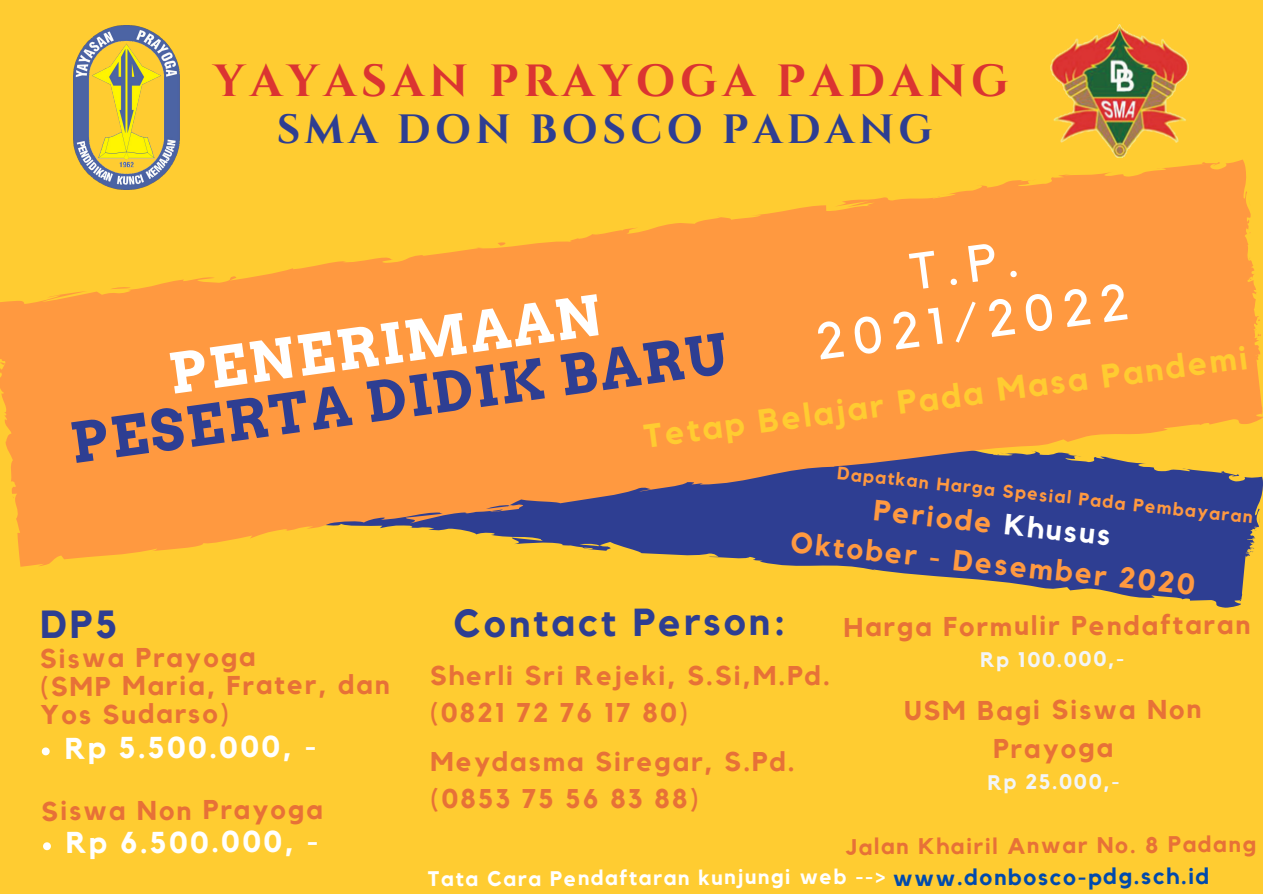
<style>
.page{position:relative;width:1263px;height:894px;background:#fff}
.page>*{position:absolute;margin:0;border:0;box-sizing:border-box;transform-origin:0 0}
.t1{font:700 55.2px "Arvo";color:#2e3e92}
.t2{font:700 55.2px "Arvo";color:#fff}
.t3{font:51px/57px "Kollektif";color:#fff;text-align:center}
.t4{font:700 45px "Cinzel";letter-spacing:.11em;color:#db3431}
.t5{font:700 40.8px "Cinzel";letter-spacing:.11em;color:#2e3e92}
.t6{font:700 39px "Kollektif";color:#2e3e92}
.t7{font:700 38.85px "Kollektif";letter-spacing:.075em;color:#2e3e92}
.t8{font:700 33px "Kollektif";color:#ffcc31}
.t9{font:700 30px "Kollektif";letter-spacing:.075em;color:#fff}
.t10{font:700 29.1px/40.5px "Kollektif";color:#ff9940;text-align:center}
.t11{font:700 27px/28.2px "Kollektif";letter-spacing:.075em;color:#e77137}
.t12{font:700 22.5px "Kollektif";letter-spacing:.075em;color:#e77137}
.t13{font:700 21px "Kollektif";letter-spacing:.075em;color:#fff}
.t14{font:700 21px "Kollektif";letter-spacing:.075em;color:#f3f5f7}
.t15{font:700 18px "Kollektif";color:#ff9940}
.s1{color:#fff}
.s2{font-size:22.5px;color:#004aad}
</style>
<div class="page">
<div style="left:0;top:0;width:1263px;height:893px;background:#ffcc31"></div>
<svg style="left:863px;top:568px;width:382px;height:40px"></svg>
<svg style="left:0;top:159px;width:1263px;height:409px;fill:#ff9940"></svg>
<img style="left:1044px;top:24px;width:152px;height:136px">
<img style="left:74px;top:26px;width:105px;height:163px">
<svg style="left:42px;top:747px;width:8px;height:8px"></svg>
<svg style="left:43px;top:842px;width:8px;height:8px"></svg>
<h3 class="t4" style="left:214px;top:52px;width:796px">YAYASAN PRAYOGA PADANG</h3>
<h3 class="t5" style="left:277px;top:104px;width:657px">SMA DON BOSCO PADANG</h3>
<h2 class="t3" style="left:806px;top:258px;width:316px;rotate:-7deg">T.P.<br>2021/2022</h2>
<h1 class="t2" style="left:165px;top:342px;width:437px;rotate:-8deg">PENERIMAAN</h1>
<h1 class="t1" style="left:66px;top:411px;width:664px;rotate:-8deg">PESERTA DIDIK BARU</h1>
<p class="t8" style="left:642px;top:419px;width:610px;rotate:-7deg">Tetap Belajar Pada Masa Pandemi</p>
<p class="t15" style="left:838px;top:464px;width:419px;rotate:6deg">Dapatkan Harga Spesial Pada Pembayaran</p>
<p class="t10" style="left:797px;top:483px;width:408px;rotate:6deg">Periode <span class="s1">Khusus<br></span>Oktober - Desember 2020</p>
<h3 class="t6" style="left:40px;top:606px;width:79px">DP5</h3>
<p class="t11" style="left:40px;top:644px;width:351px">Siswa Prayoga<br>(SMP Maria, Frater, dan<br>Yos Sudarso)</p>
<p class="t9" style="left:65px;top:733px;width:253px">Rp 5.500.000, -</p>
<p class="t11" style="left:42px;top:796px;width:283px">Siswa Non Prayoga</p>
<p class="t9" style="left:66px;top:828px;width:254px">Rp 6.500.000, -</p>
<h3 class="t7" style="left:454px;top:604px;width:333px">Contact Person:</h3>
<p class="t11" style="left:430px;top:658px;width:401px;line-height:37px">Sherli Sri Rejeki, S.Si,M.Pd. (0821 72 76 17 80)</p>
<p class="t11" style="left:431px;top:744px;width:365px;line-height:37px">Meydasma Siregar, S.Pd. (0853 75 56 83 88)</p>
<p class="t11" style="left:844px;top:612px;width:408px">Harga Formulir Pendaftaran</p>
<p class="t14" style="left:980px;top:649px;width:146px">Rp 100.000,-</p>
<p class="t11" style="left:904px;top:691px;width:299px;line-height:38.2px;text-align:center">USM Bagi Siswa Non<br>Prayoga</p>
<p class="t14" style="left:988px;top:771px;width:134px">Rp 25.000,-</p>
<p class="t12" style="left:846px;top:834px;width:412px">Jalan Khairil Anwar No. 8 Padang</p>
<p class="t13" style="left:428px;top:867px;width:783px">Tata Cara Pendaftaran kunjungi web --&gt; <span class="s2">www.donbosco-pdg.sch.id</span></p>
</div>
